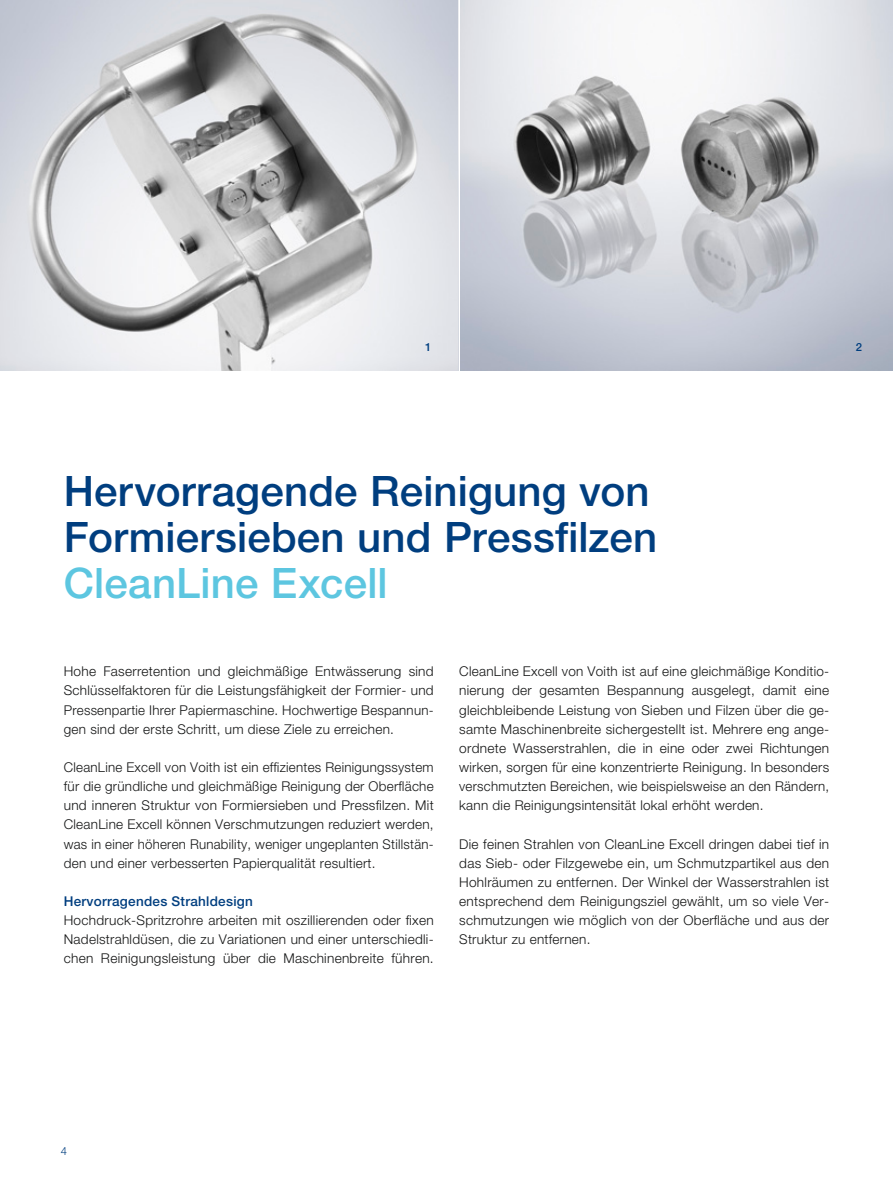
<style>
.page{position:relative;width:893px;height:1191px;background:#fff}
.page>*{position:absolute;margin:0;border:0;box-sizing:border-box;transform-origin:0 0}
.Headline_Voith_Blue{font:500 42px/46.2px "Helvetica Neue LT Pro";letter-spacing:.005em;color:#003e7f}
.Context{font:500 42px "Helvetica Neue LT Pro";letter-spacing:.005em;color:#5dc6e0}
.Copytext{font:300 13.5px/19.2px "Helvetica Neue LT Pro";letter-spacing:.02em;color:#151616;text-align:justify}
.Subheadline_2{font:500 13.5px "Helvetica Neue LT Pro";letter-spacing:.02em;color:#003e7f}
.Caption_Short_White{font:500 11.25px "Helvetica Neue LT Pro";color:#003e7f}
.Page_Number{font:300 11.25px "Helvetica Neue LT Pro";color:#003e7f}
</style>
<div class="page">
<img style="left:0;top:0;width:458px;height:370px">
<img style="left:460px;top:0;width:433px;height:370px">
<p class="Caption_Short_White" style="left:425px;top:340px;width:8px">1</p>
<p class="Caption_Short_White" style="left:856px;top:340px;width:8px">2</p>
<p class="Headline_Voith_Blue" style="left:64px;top:467px;width:595px">Hervorragende Reinigung von<br>Formiersieben und Pressfilzen</p>
<p class="Context" style="left:64px;top:558px;width:325px">CleanLine Excell</p>
<p class="Copytext" style="left:64px;top:661px;width:371px">Hohe Faserretention und gleichmäßige Entwässerung sind Schlüsselfaktoren für die Leistungsfähigkeit der Formier- und Pressenpartie Ihrer Papiermaschine. Hochwertige Bespannun&shy;gen sind der erste Schritt, um diese Ziele zu erreichen.</p>
<p class="Copytext" style="left:64px;top:757px;width:371px">CleanLine Excell von Voith ist ein effizientes Reinigungssystem für die gründliche und gleichmäßige Reinigung der Oberfläche und inneren Struktur von Formiersieben und Pressfilzen. Mit CleanLine Excell können Verschmutzungen reduziert werden, was in einer höheren Runability, weniger ungeplanten Stillstän&shy;den und einer verbesserten Papierqualität resultiert.</p>
<p class="Subheadline_2" style="left:64px;top:893px;width:191px">Hervorragendes Strahldesign</p>
<p class="Copytext" style="left:64px;top:910px;width:371px">Hochdruck-Spritzrohre arbeiten mit oszillierenden oder fixen Nadelstrahldüsen, die zu Variationen und einer unterschiedli&shy;chen Reinigungsleistung über die Maschinenbreite führen.</p>
<p class="Copytext" style="left:459px;top:661px;width:371px">CleanLine Excell von Voith ist auf eine gleichmäßige Konditio&shy;nierung der gesamten Bespannung ausgelegt, damit eine gleichbleibende Leistung von Sieben und Filzen über die ge&shy;samte Maschinenbreite sichergestellt ist. Mehrere eng ange&shy;ordnete Wasserstrahlen, die in eine oder zwei Richtungen wirken, sorgen für eine konzentrierte Reinigung. In besonders verschmutzten Bereichen, wie beispielsweise an den Rändern, kann die Reinigungsintensität lokal erhöht werden.</p>
<p class="Copytext" style="left:459px;top:834px;width:371px">Die feinen Strahlen von CleanLine Excell dringen dabei tief in das Sieb- oder Filzgewebe ein, um Schmutzpartikel aus den Hohlräumen zu entfernen. Der Winkel der Wasserstrahlen ist entsprechend dem Reinigungsziel gewählt, um so viele Ver&shy;schmutzungen wie möglich von der Oberfläche und aus der Struktur zu entfernen.</p>
<p class="Page_Number" style="left:61px;top:1144px;width:8px">4</p>
</div>
